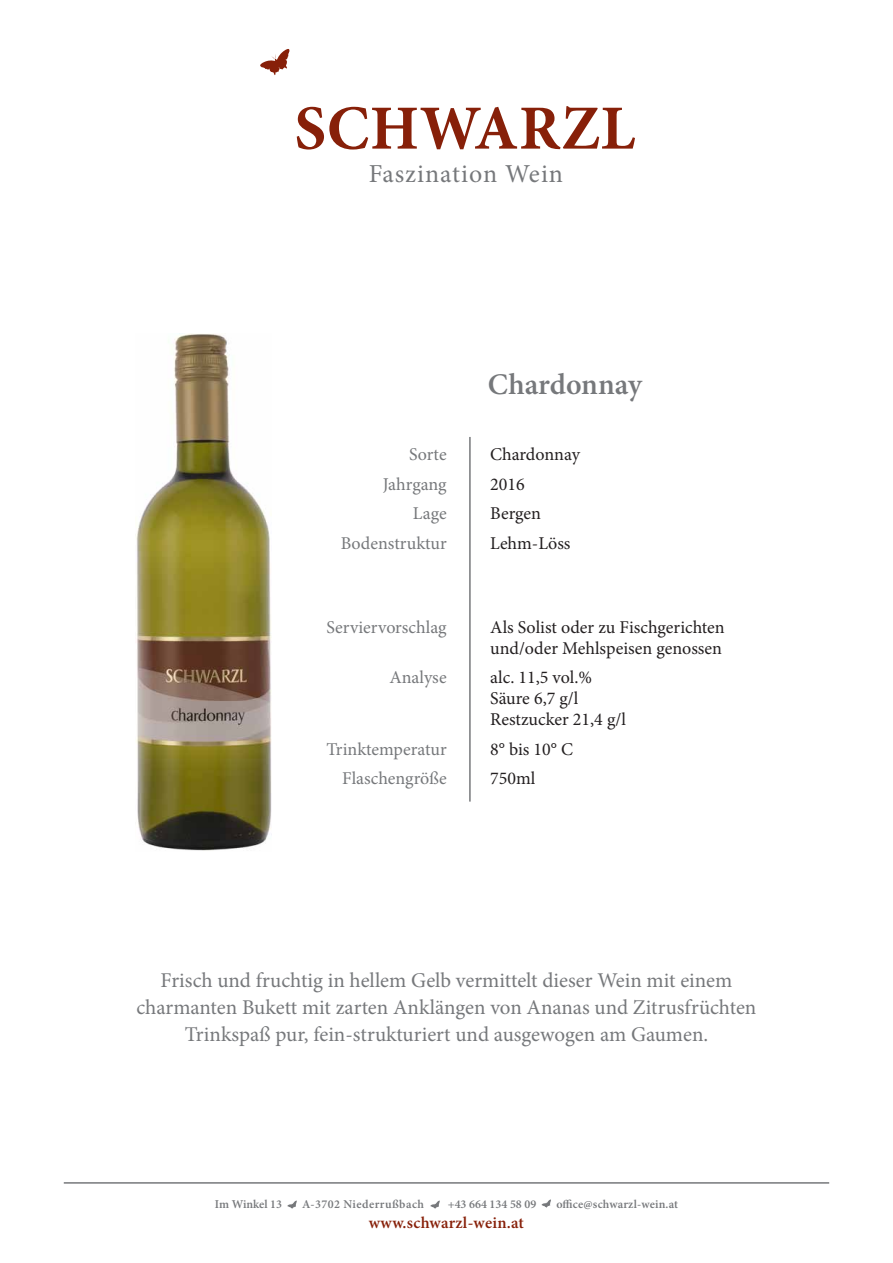
<style>
.page{position:relative;width:893px;height:1263px;background:#fff}
.page>*{position:absolute;margin:0;border:0;box-sizing:border-box;transform-origin:0 0}
.t1{font:700 62.85px "Minion Pro";letter-spacing:.01em;color:#872009}
.t2{font:600 30px "Minion Pro";color:#76787b}
.t3{font:25.95px "Minion Pro";letter-spacing:.04em;color:#76787b}
.t4{font:21px/27px "Minion Pro";color:#76787b;text-align:center}
.t5{font:18px/21px "Minion Pro";color:#231f20}
.t6{font:18px "Minion Pro";color:#76787b}
.t7{font:600 16.5px "Minion Pro";letter-spacing:.015em;color:#872009}
.t8{font:600 12px "Minion Pro";letter-spacing:.015em;color:#76787b}
.t9{font:600 12px "Minion Pro";letter-spacing:.035em;color:#76787b}
.t10{font:600 12px "Minion Pro";letter-spacing:-.005em;color:#76787b}
</style>
<div class="page">
<svg style="left:260px;top:49px;width:30px;height:26px"></svg>
<svg style="left:287px;top:1200px;width:10px;height:9px"></svg>
<svg style="left:430px;top:1200px;width:10px;height:9px"></svg>
<svg style="left:541px;top:1199px;width:10px;height:9px"></svg>
<hr style="left:64px;top:1182px;width:765px;height:2px;background:#76787b">
<img style="left:136px;top:334px;width:136px;height:517px">
<hr style="left:469px;top:437px;width:2px;height:364px;background:#76787b">
<h1 class="t1" style="left:294px;top:84px;width:342px">SCHWARZL</h1>
<p class="t3" style="left:368px;top:156px;width:196px">Faszination Wein</p>
<h2 class="t2" style="left:488px;top:364px;width:155px">Chardonnay</h2>
<p class="t6" style="left:409px;top:442px;width:39px">Sorte</p>
<p class="t5" style="left:490px;top:444px;width:91px">Chardonnay</p>
<p class="t6" style="left:383px;top:472px;width:65px">Jahrgang</p>
<p class="t5" style="left:490px;top:474px;width:36px">2016</p>
<p class="t6" style="left:413px;top:501px;width:35px">Lage</p>
<p class="t5" style="left:490px;top:503px;width:52px">Bergen</p>
<p class="t6" style="left:341px;top:531px;width:107px">Bodenstruktur</p>
<p class="t5" style="left:490px;top:533px;width:82px">Lehm-Löss</p>
<p class="t6" style="left:326px;top:615px;width:122px">Serviervorschlag</p>
<p class="t5" style="left:490px;top:617px;width:236px">Als Solist oder zu Fischgerichten und/oder Mehlspeisen genossen</p>
<p class="t6" style="left:389px;top:665px;width:59px">Analyse</p>
<p class="t5" style="left:490px;top:667px;width:137px">alc. 11,5 vol.%<br>Säure 6,7 g/l<br>Restzucker 21,4 g/l</p>
<p class="t6" style="left:326px;top:737px;width:122px">Trinktemperatur</p>
<p class="t5" style="left:490px;top:739px;width:84px">8° bis 10° C</p>
<p class="t6" style="left:342px;top:766px;width:106px">Flaschengröße</p>
<p class="t5" style="left:490px;top:768px;width:47px">750ml</p>
<p class="t4" style="left:137px;top:967px;width:621px">Frisch und fruchtig in hellem Gelb vermittelt dieser Wein mit einem charmanten Bukett mit zarten Anklängen von Ananas und Zitrusfrüchten<br>Trinkspaß pur, fein-strukturiert und ausgewogen am Gaumen.</p>
<p class="t10" style="left:215px;top:1196px;width:69px">Im Winkel 13</p>
<p class="t9" style="left:302px;top:1196px;width:123px">A-3702 Niederrußbach</p>
<p class="t8" style="left:448px;top:1196px;width:90px">+43 664 134 58 09</p>
<p class="t8" style="left:556px;top:1196px;width:123px">office@schwarzl-wein.at</p>
<p class="t7" style="left:369px;top:1211px;width:157px">www.schwarzl-wein.at</p>
</div>
